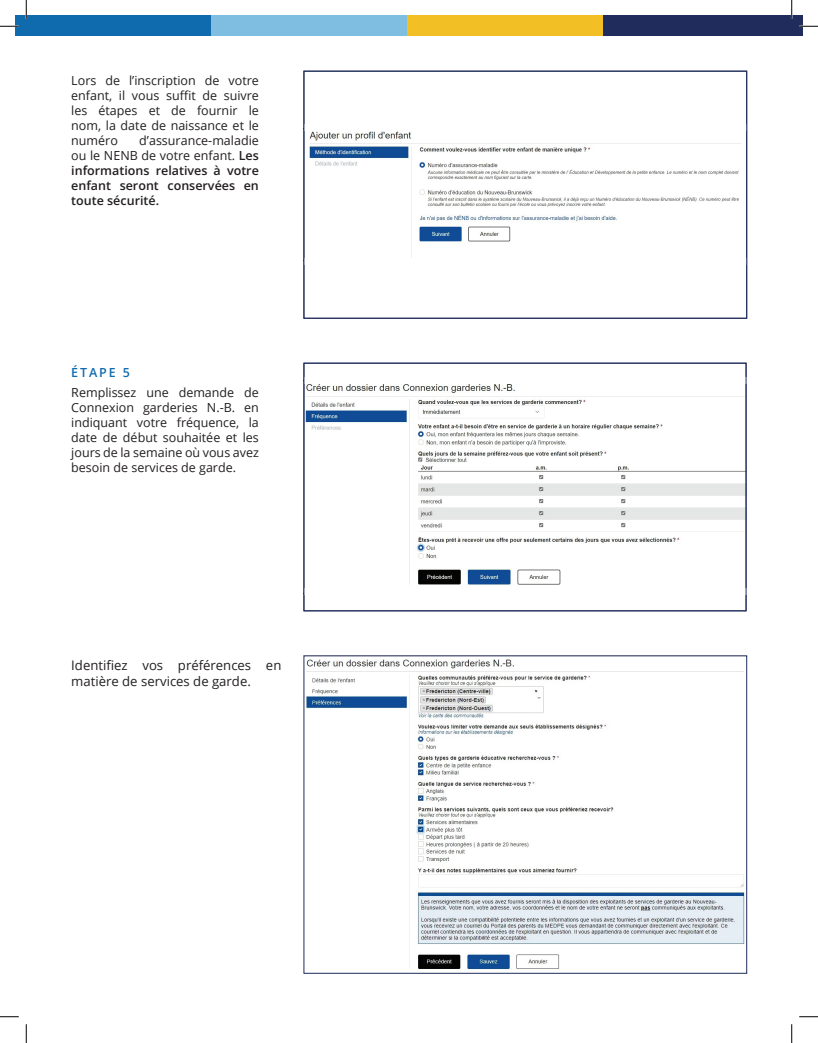
<style>
.page{position:relative;width:818px;height:1043px;background:#fff}
.page>*{position:absolute;margin:0;border:0;box-sizing:border-box;transform-origin:0 0}
.t1{font:13.12px/15.8px "Open Sans";color:#231f20}
.t2{font:12.5px/15px "Open Sans";color:#231f20;text-align:justify}
.t3{font:600 12.5px/15.1px "Open Sans";color:#231f20;text-align:justify}
.t4{font:600 12.5px "Open Sans";letter-spacing:.15em;color:#0f6baf}
.s1{font-weight:400}
</style>
<div class="page">
<div style="left:602px;top:15px;width:200px;height:20px;background:#202c5b"></div>
<div style="left:407px;top:15px;width:195px;height:20px;background:#f2c024"></div>
<div style="left:211px;top:15px;width:196px;height:20px;background:#80bee1"></div>
<div style="left:15px;top:15px;width:196px;height:20px;background:#0f6bae"></div>
<img style="left:309px;top:131px;width:432px;height:127px">
<img style="left:305px;top:384px;width:439px;height:201px">
<img style="left:306px;top:659px;width:439px;height:311px">
<div style="left:303px;top:71px;width:444px;height:247px;border:1px solid #202c5b"></div>
<div style="left:303px;top:363px;width:443px;height:248px;border:1px solid #202c5b"></div>
<svg style="left:0;top:25px;width:19px;height:2px"></svg>
<svg style="left:799px;top:25px;width:19px;height:2px"></svg>
<svg style="left:0;top:1016px;width:19px;height:1px"></svg>
<svg style="left:799px;top:1016px;width:19px;height:1px"></svg>
<svg style="left:25px;top:0;width:2px;height:19px"></svg>
<svg style="left:25px;top:1024px;width:2px;height:18px"></svg>
<svg style="left:790px;top:0;width:2px;height:19px"></svg>
<svg style="left:791px;top:1024px;width:1px;height:18px"></svg>
<p class="t2" style="left:71px;top:72px;width:189px">Lors de l’inscription de votre enfant, il vous suffit de suivre les étapes et de fournir le nom, la date de naissance et le numéro</p>
<p class="t3" style="left:71px;top:132px;width:189px;text-indent:68px"><span class="s1">d’assurance-maladie ou le NENB de votre enfant.</span> Les informations relatives à votre enfant seront conservées en toute sécurité.</p>
<p class="t4" style="left:71px;top:363px;width:60px">ÉTAPE 5</p>
<p class="t2" style="left:71px;top:385px;width:189px">Remplissez une demande de Connexion garderies N.-B. en indiquant votre fréquence, la date de début souhaitée et les jours de la semaine où vous avez besoin de services de garde.</p>
<p class="t1" style="left:71px;top:657px;width:212px">Identifiez vos préférences en matière de services de garde.</p>
</div>
